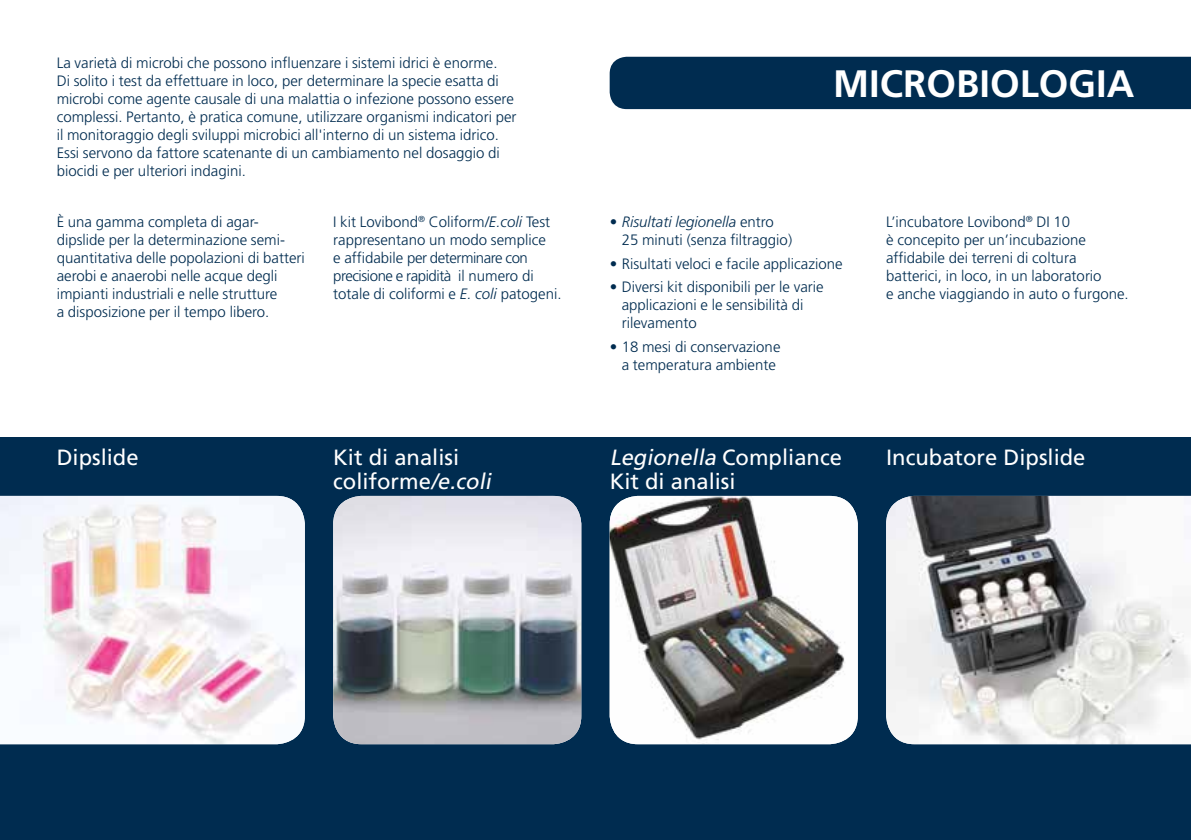
<style>
.page{position:relative;width:1191px;height:840px;background:#fff}
.page>*{position:absolute;margin:0;border:0;box-sizing:border-box;transform-origin:0 0}
.t1{font:700 38.2px "Frutiger LT";color:#fff}
.t2{font:22px/24px "Frutiger LT";color:#fff}
.t3{font:300 15px/18px "Frutiger LT";color:#002c50}
.s1{font-style:italic}
</style>
<div class="page">
<div style="left:0;top:437px;width:1191px;height:402px;background:#002c50"></div>
<div style="left:609px;top:57px;width:582px;height:52px;background:#002c50"></div>
<img style="left:0;top:495px;width:305px;height:248px">
<img style="left:333px;top:495px;width:248px;height:248px">
<img style="left:609px;top:495px;width:248px;height:248px">
<img style="left:886px;top:495px;width:305px;height:248px">
<p class="t3" style="left:57px;top:54px;width:461px">La varietà di microbi che possono influenzare i sistemi idrici è enorme.<br>Di solito i test da effettuare in loco, per determinare la specie esatta di microbi come agente causale di una malattia o infezione possono essere complessi. Pertanto, è pratica comune, utilizzare organismi indicatori per il monitoraggio degli sviluppi microbici all'interno di un sistema idrico.<br>Essi servono da fattore scatenante di un cambiamento nel dosaggio di biocidi e per ulteriori indagini.</p>
<h1 class="t1" style="left:833px;top:61px;width:303px">MICROBIOLOGIA</h1>
<p class="t3" style="left:57px;top:213px;width:250px">È una gamma completa di agar&shy;dipslide per la determinazione semi&shy;quantitativa delle popolazioni di batteri aerobi e anaerobi nelle acque degli impianti industriali e nelle strutture<br>a disposizione per il tempo libero.</p>
<p class="t3" style="left:621px;top:213px;width:172px;text-indent:-12px">• <span class="s1">Risultati legionella</span> entro<br>25 minuti (senza filtraggio)</p>
<p class="t3" style="left:333px;top:213px;width:230px">I kit Lovibond<sup>®</sup> Coliform<span class="s1">/E.coli</span> Test rappresentano un modo semplice<br>e affidabile per determinare con precisione e rapidità il numero di totale di coliformi e <span class="s1">E. coli</span> patogeni.</p>
<p class="t3" style="left:609px;top:254px;width:234px">• Risultati veloci e facile applicazione</p>
<p class="t3" style="left:621px;top:278px;width:204px;text-indent:-12px">• Diversi kit disponibili per le varie applicazioni e le sensibilità di rilevamento</p>
<p class="t3" style="left:609px;top:338px;width:172px;text-align:center">• 18 mesi di conservazione a temperatura ambiente</p>
<p class="t3" style="left:886px;top:213px;width:244px">L’incubatore Lovibond<sup>®</sup> DI 10<br>è concepito per un’incubazione affidabile dei terreni di coltura batterici, in loco, in un laboratorio<br>e anche viaggiando in auto o furgone.</p>
<h2 class="t2" style="left:57px;top:445px;width:83px">Dipslide</h2>
<h2 class="t2" style="left:333px;top:445px;width:164px">Kit di analisi coliforme<span class="s1">/e.coli</span></h2>
<h2 class="t2" style="left:609px;top:445px;width:234px"><span class="s1">Legionella</span> Compliance<br>Kit di analisi</h2>
<h2 class="t2" style="left:886px;top:445px;width:201px">Incubatore Dipslide</h2>
</div>
